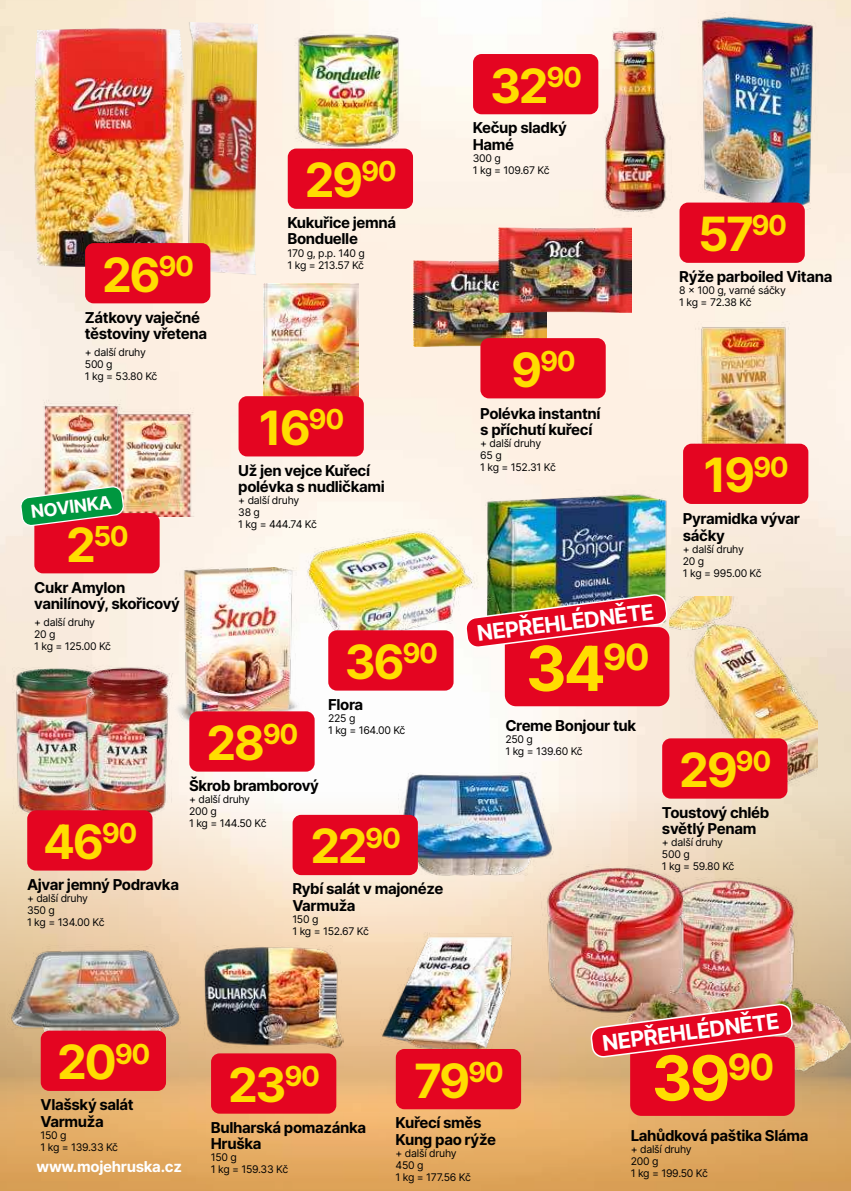
<style>
.page{position:relative;width:851px;height:1191px;background:#fff}
.page>*{position:absolute;margin:0;border:0;box-sizing:border-box;transform-origin:0 0}
.t1{font:700 62.1px "Inter";color:#fd0}
.t2{font:700 47.25px "Inter";letter-spacing:-.05em;color:#fd0}
.t3{font:700 27.6px "Inter";color:#fd0}
.t4{font:700 21.6px "Inter";color:#fff}
.t5{font:700 18px "Inter";color:#fff}
.t6{font:700 15px/16.5px "Inter";letter-spacing:-.025em;color:#000}
.t7{font:700 15px "Inter";letter-spacing:-.02em;color:#fff}
.t8{font:10.5px/12px "Inter";letter-spacing:-.025em;color:#000}
.s1{font-size:47.25px}
</style>
<div class="page">
<img style="left:0;top:0;width:850px;height:750px">
<img style="left:0;top:750px;width:850px;height:441px">
<div style="left:288px;top:148px;width:125px;height:61px;background:#e40521;border-radius:9px"></div>
<div style="left:473px;top:54px;width:125px;height:60px;background:#e40521;border-radius:9px"></div>
<img style="left:34px;top:28px;width:150px;height:239px">
<img style="left:184px;top:22px;width:74px;height:253px">
<div style="left:85px;top:243px;width:125px;height:60px;background:#e40521;border-radius:9px"></div>
<img style="left:277px;top:12px;width:141px;height:150px">
<img style="left:588px;top:10px;width:98px;height:223px">
<img style="left:413px;top:261px;width:133px;height:85px">
<img style="left:498px;top:227px;width:133px;height:86px">
<img style="left:672px;top:12px;width:167px;height:209px">
<img style="left:263px;top:284px;width:95px;height:112px">
<img style="left:34px;top:391px;width:95px;height:95px">
<div style="left:238px;top:396px;width:126px;height:60px;background:#e40521;border-radius:9px"></div>
<img style="left:8px;top:944px;width:173px;height:110px">
<div style="left:41px;top:1030px;width:125px;height:61px;background:#e40521;border-radius:9px"></div>
<img style="left:203px;top:945px;width:140px;height:104px">
<div style="left:211px;top:1053px;width:125px;height:60px;background:#e40521;border-radius:9px"></div>
<img style="left:381px;top:932px;width:132px;height:121px">
<img style="left:721px;top:877px;width:129px;height:196px">
<img style="left:540px;top:864px;width:181px;height:192px">
<img style="left:399px;top:772px;width:155px;height:105px">
<div style="left:396px;top:1049px;width:125px;height:60px;background:#e40521;border-radius:9px"></div>
<div style="left:679px;top:202px;width:125px;height:61px;background:#e40521;border-radius:9px"></div>
<img style="left:669px;top:597px;width:148px;height:223px">
<div style="left:662px;top:738px;width:125px;height:60px;background:#e40521;border-radius:9px"></div>
<div style="left:292px;top:815px;width:126px;height:60px;background:#e40521;border-radius:9px"></div>
<div style="left:630px;top:1036px;width:164px;height:79px;background:#e40521;border-radius:11px"></div>
<img style="left:590px;top:1004px;width:202px;height:53px">
<img style="left:13px;top:667px;width:56px;height:149px">
<img style="left:69px;top:656px;width:115px;height:173px">
<img style="left:167px;top:567px;width:143px;height:168px">
<div style="left:27px;top:810px;width:125px;height:60px;background:#e40521;border-radius:9px"></div>
<div style="left:189px;top:711px;width:125px;height:60px;background:#e40521;border-radius:9px"></div>
<img style="left:108px;top:400px;width:94px;height:116px">
<div style="left:34px;top:513px;width:126px;height:60px;background:#e40521;border-radius:9px"></div>
<svg style="left:20px;top:486px;width:104px;height:40px;background:#55945c"></svg>
<img style="left:694px;top:322px;width:95px;height:122px">
<div style="left:683px;top:444px;width:125px;height:60px;background:#e40521;border-radius:9px"></div>
<div style="left:480px;top:338px;width:125px;height:60px;background:#e40521;border-radius:9px"></div>
<img style="left:459px;top:472px;width:228px;height:189px">
<div style="left:504px;top:627px;width:165px;height:79px;background:#e40521;border-radius:11px"></div>
<img style="left:484px;top:594px;width:183px;height:54px">
<img style="left:297px;top:520px;width:187px;height:141px">
<div style="left:328px;top:630px;width:125px;height:60px;background:#e40521;border-radius:9px"></div>
<h2 class="t2" style="left:102px;top:255px;width:93px">26<sup>90</sup></h2>
<h3 class="t6" style="left:85px;top:308px;width:124px">Zátkovy vaječné těstoviny vřetena</h3>
<p class="t8" style="left:85px;top:346px;width:74px">+ další druhy<br>500 g<br>1 kg = 53.80 Kč</p>
<h2 class="t2" style="left:305px;top:160px;width:93px">29<sup>90</sup></h2>
<h3 class="t6" style="left:287px;top:214px;width:110px">Kukuřice jemná<br>Bonduelle</h3>
<p class="t8" style="left:287px;top:247px;width:79px">170 g, p.p. 140 g<br>1 kg = 213.57 Kč</p>
<h3 class="t5" style="left:30px;top:504px;width:83px;rotate:-7deg">NOVINKA</h3>
<h3 class="t3" style="left:66px;top:516px;width:64px"><span class="s1">2</span>50</h3>
<h3 class="t6" style="left:34px;top:580px;width:147px">Cukr Amylon vanilínový, skořicový</h3>
<p class="t8" style="left:34px;top:616px;width:78px">+ další druhy<br>20 g<br>1 kg = 125.00 Kč</p>
<h2 class="t2" style="left:43px;top:822px;width:96px">46<sup>90</sup></h2>
<h3 class="t6" style="left:27px;top:877px;width:153px">Ajvar jemný Podravka</h3>
<p class="t8" style="left:27px;top:892px;width:79px">+ další druhy<br>350 g<br>1 kg = 134.00 Kč</p>
<h2 class="t2" style="left:259px;top:393px;width:87px">16<sup>90</sup></h2>
<h3 class="t6" style="left:238px;top:461px;width:148px">Už jen vejce Kuřecí polévka s nudličkami</h3>
<p class="t8" style="left:238px;top:495px;width:80px">+ další druhy<br>38 g<br>1 kg = 444.74 Kč</p>
<h2 class="t2" style="left:344px;top:642px;width:95px">36<sup>90</sup></h2>
<h3 class="t6" style="left:328px;top:697px;width:37px">Flora</h3>
<p class="t8" style="left:328px;top:713px;width:79px">225 g<br>1 kg = 164.00 Kč</p>
<h2 class="t2" style="left:206px;top:723px;width:93px">28<sup>90</sup></h2>
<h3 class="t6" style="left:189px;top:778px;width:131px">Škrob bramborový</h3>
<p class="t8" style="left:189px;top:794px;width:79px">+ další druhy<br>200 g<br>1 kg = 144.50 Kč</p>
<h3 class="t3" style="left:365px;top:817px;width:37px">90</h3>
<h3 class="t6" style="left:292px;top:881px;width:152px">Rybí salát v majonéze<br>Varmuža</h3>
<p class="t8" style="left:292px;top:913px;width:78px">150 g<br>1 kg = 152.67 Kč</p>
<h2 class="t2" style="left:310px;top:826px;width:59px">22</h2>
<h2 class="t2" style="left:490px;top:66px;width:93px">32<sup>90</sup></h2>
<h3 class="t6" style="left:472px;top:119px;width:96px">Kečup sladký<br>Hamé</h3>
<p class="t8" style="left:472px;top:153px;width:78px">300 g<br>1 kg = 109.67 Kč</p>
<h2 class="t2" style="left:698px;top:200px;width:91px">57<sup>90</sup></h2>
<h3 class="t6" style="left:679px;top:268px;width:154px">Rýže parboiled Vitana</h3>
<p class="t8" style="left:679px;top:284px;width:108px">8 x 100 g, varné sáčky<br>1 kg = 72.38 Kč</p>
<h3 class="t3" style="left:511px;top:341px;width:66px"><span class="s1">9</span>90</h3>
<h3 class="t6" style="left:480px;top:406px;width:122px">Polévka instantní s příchutí kuřecí</h3>
<p class="t8" style="left:480px;top:438px;width:77px">+ další druhy<br>65 g<br>1 kg = 152.31 Kč</p>
<h3 class="t4" style="left:475px;top:617px;width:180px;rotate:-7deg">NEPŘEHLÉDNĚTE</h3>
<h1 class="t1" style="left:525px;top:642px;width:125px">34<sup>90</sup></h1>
<h2 class="t2" style="left:703px;top:441px;width:87px">19<sup>90</sup></h2>
<h3 class="t6" style="left:682px;top:512px;width:119px">Pyramidka vývar sáčky</h3>
<p class="t8" style="left:682px;top:544px;width:80px">+ další druhy<br>20 g<br>1 kg = 995.00 Kč</p>
<h3 class="t6" style="left:505px;top:719px;width:132px">Creme Bonjour tuk</h3>
<p class="t8" style="left:505px;top:734px;width:79px">250 g<br>1 kg = 139.60 Kč</p>
<h2 class="t2" style="left:679px;top:750px;width:93px">29<sup>90</sup></h2>
<h3 class="t6" style="left:662px;top:805px;width:109px">Toustový chléb světlý Penam</h3>
<p class="t8" style="left:662px;top:837px;width:62px">+ další druhy<br>500 g</p>
<p class="t8" style="left:662px;top:860px;width:74px">1 kg = 59.80 Kč</p>
<h2 class="t2" style="left:57px;top:1027px;width:95px">20<sup>90</sup></h2>
<h3 class="t6" style="left:40px;top:1097px;width:95px">Vlašský salát<br>Varmuža</h3>
<p class="t8" style="left:40px;top:1129px;width:79px">150 g<br>1 kg = 139.33 Kč</p>
<h3 class="t7" style="left:37px;top:1160px;width:147px">www.mojehruska.cz</h3>
<h2 class="t2" style="left:228px;top:1065px;width:93px">23<sup>90</sup></h2>
<h3 class="t6" style="left:211px;top:1120px;width:157px">Bulharská pomazánka<br>Hruška</h3>
<p class="t8" style="left:211px;top:1152px;width:79px">150 g<br>1 kg = 159.33 Kč</p>
<h2 class="t2" style="left:414px;top:1046px;width:91px">79<sup>90</sup></h2>
<h3 class="t6" style="left:395px;top:1114px;width:102px">Kuřecí směs<br>Kung pao rýže</h3>
<p class="t8" style="left:395px;top:1148px;width:77px">+ další druhy<br>450 g<br>1 kg = 177.56 Kč</p>
<h3 class="t4" style="left:600px;top:1027px;width:180px;rotate:-7deg">NEPŘEHLÉDNĚTE</h3>
<h1 class="t1" style="left:651px;top:1052px;width:124px">39<sup>90</sup></h1>
<h3 class="t6" style="left:630px;top:1126px;width:179px">Lahůdková paštika Sláma</h3>
<p class="t8" style="left:630px;top:1143px;width:79px">+ další druhy<br>200 g<br>1 kg = 199.50 Kč</p>
</div>
